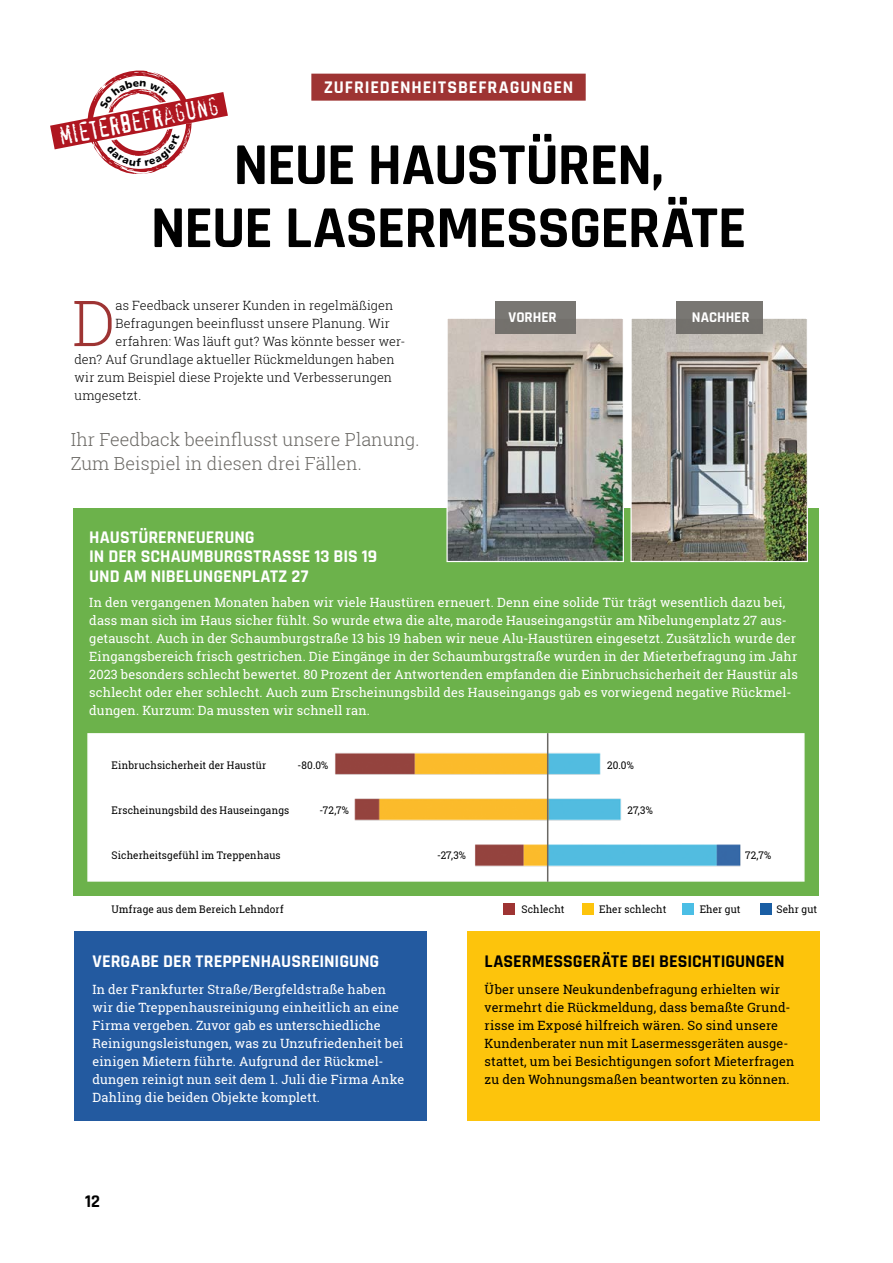
<style>
.page{position:relative;width:893px;height:1263px;background:#fff}
.page>*{position:absolute;margin:0;border:0;box-sizing:border-box;transform-origin:0 0}
.t1{font:300 63.45px "Roboto Slab";color:#9e3433}
.t2{font:700 60px/63px "Rajdhani";letter-spacing:-.02em;color:#000;text-align:center}
.t3{font:25.05px "Confidential";color:#fff}
.t4{font:700 18px/19.5px "Rajdhani";color:#fff}
.t5{font:300 18px/24px "Roboto Slab";color:#6a6864}
.t6{font:700 18px "Rajdhani";color:#000}
.t7{font:700 18px "Rajdhani";letter-spacing:.05em;color:#fff}
.t8{font:700 15px "Rajdhani";color:#fff}
.t9{font:12.75px/18px "Roboto Slab";letter-spacing:.01em;color:#fff}
.t10{font:12.75px/18px "Roboto Slab";letter-spacing:.01em;color:#000}
.t11{font:300 12.75px "Roboto Slab";letter-spacing:.01em;color:#000}
.t12{font:10.5px "Roboto Slab";letter-spacing:.015em;color:#000;scale:.95 1}
</style>
<div class="page">
<div style="left:311px;top:74px;width:275px;height:27px;background:#9e3433"></div>
<div style="left:467px;top:931px;width:353px;height:189px;background:#fdc40c"></div>
<div style="left:73px;top:508px;width:746px;height:387px;background:#6cb24b"></div>
<div style="left:74px;top:931px;width:353px;height:189px;background:#235aa0"></div>
<img style="left:448px;top:320px;width:174px;height:240px">
<div style="left:446px;top:318px;width:178px;height:244px;border:1px solid #fff"></div>
<img style="left:632px;top:320px;width:174px;height:240px">
<div style="left:630px;top:318px;width:178px;height:244px;border:1px solid #fff"></div>
<div style="left:495px;top:301px;width:81px;height:33px;background:#797773"></div>
<div style="left:676px;top:301px;width:86px;height:33px;background:#797773"></div>
<div style="left:503px;top:903px;width:12px;height:11px;background:#9e3433"></div>
<div style="left:582px;top:903px;width:12px;height:11px;background:#fdc40c"></div>
<div style="left:682px;top:903px;width:12px;height:11px;background:#4bbee5"></div>
<div style="left:760px;top:903px;width:11px;height:11px;background:#1a5ea4"></div>
<div style="left:87px;top:733px;width:718px;height:149px;background:#fff;border:2px solid #fff"></div>
<img style="left:335px;top:742px;width:266px;height:45px">
<img style="left:354px;top:791px;width:267px;height:32px">
<img style="left:475px;top:836px;width:266px;height:36px">
<hr style="left:547px;top:733px;width:1px;height:149px;background:#6a6864">
<svg style="left:50px;top:70px;width:178px;height:104px"></svg>
<h3 class="t7" style="left:324px;top:77px;width:251px">ZUFRIEDENHEITSBEFRAGUNGEN</h3>
<h3 class="t3" style="left:58px;top:126px;width:164px;rotate:-11deg">mieterbefragung</h3>
<h2 class="t2" style="left:151px;top:135px;width:597px">NEUE HAUSTÜREN,<br>NEUE LASERMESSGERÄTE</h2>
<h1 class="t1" style="left:72px;top:280px;width:45px">D</h1>
<p class="t11" style="left:116px;top:297px;width:279px">as Feedback unserer Kunden in regelmäßigen</p>
<p class="t11" style="left:116px;top:315px;width:276px">Befragungen beeinflusst unsere Planung. Wir</p>
<p class="t11" style="left:116px;top:333px;width:291px">erfahren: Was läuft gut? Was könnte besser wer-</p>
<p class="t11" style="left:74px;top:351px;width:322px">den? Auf Grundlage aktueller Rückmeldungen haben</p>
<p class="t11" style="left:74px;top:369px;width:319px">wir zum Beispiel diese Projekte und Verbesserungen</p>
<p class="t11" style="left:74px;top:387px;width:68px">umgesetzt.</p>
<h3 class="t5" style="left:71px;top:427px;width:350px">Ihr Feedback beeinflusst unsere Planung.<br>Zum Beispiel in diesen drei Fällen.</h3>
<p class="t8" style="left:508px;top:308px;width:50px">VORHER</p>
<p class="t8" style="left:692px;top:308px;width:59px">NACHHER</p>
<h3 class="t4" style="left:89px;top:528px;width:289px">HAUSTÜRERNEUERUNG<br>IN DER SCHAUMBURGSTRASSE 13 BIS 19<br>UND AM NIBELUNGENPLATZ 27</h3>
<p class="t9" style="left:89px;top:593px;width:710px">In den vergangenen Monaten haben wir viele Haustüren erneuert. Denn eine solide Tür trägt wesentlich dazu bei, dass man sich im Haus sicher fühlt. So wurde etwa die alte, marode Hauseingangstür am Nibelungenplatz 27 aus&shy;getauscht. Auch in der Schaumburgstraße 13 bis 19 haben wir neue Alu-Haustüren eingesetzt. Zusätzlich wurde der Eingangsbereich frisch gestrichen. Die Eingänge in der Schaumburgstraße wurden in der Mieterbefragung im Jahr 2023 besonders schlecht bewertet. 80 Prozent der Antwortenden empfanden die Einbruchsicherheit der Haustür als schlecht oder eher schlecht. Auch zum Erscheinungsbild des Hauseingangs gab es vorwiegend negative Rückmel&shy;dungen. Kurzum: Da mussten wir schnell ran.</p>
<p class="t12" style="left:112px;top:758px;width:164px">Einbruchsicherheit der Haustür</p>
<p class="t12" style="left:112px;top:803px;width:188px">Erscheinungsbild des Hauseingangs</p>
<p class="t12" style="left:112px;top:848px;width:179px">Sicherheitsgefühl im Treppenhaus</p>
<p class="t12" style="left:298px;top:758px;width:34px">-80.0%</p>
<p class="t12" style="left:319px;top:803px;width:33px">-72,7%</p>
<p class="t12" style="left:112px;top:902px;width:183px">Umfrage aus dem Bereich Lehndorf</p>
<h3 class="t4" style="left:96px;top:949px;width:206px">KLIMAWANDEL ZUSAMMEN?</h3>
<p class="t9" style="left:96px;top:980px;width:315px">Ja. Niederschläge fallen ungleichmäßiger, extreme Wetterereignisse wie Dürreperioden und Starkre&shy;gen nehmen zu Die Unwägbarkeiten des Klima&shy;wa dels, so BS E ergy, machen es umso wichtig r, die Wasserv sorgung möglichst widerstandsfähig aufzustellen – z m Beispiel durch zusätzliche Bezugsquellen.</p>
<h3 class="t4" style="left:92px;top:952px;width:288px">VERGABE DER TREPPENHAUSREINIGUNG</h3>
<p class="t9" style="left:92px;top:980px;width:313px">In der Frankfurter Straße/Bergfeldstraße haben wir die Treppenhausreinigung einheitlich an eine Firma vergeben. Zuvor gab es unterschiedliche Reinigungsleistungen, was zu Unzufriedenheit bei einigen Mietern führte. Aufgrund der Rückmel&shy;dungen reinigt nun seit dem 1. Juli die Firma Anke Dahling die beiden Objekte komplett.</p>
<p class="t12" style="left:437px;top:848px;width:32px">-27,3%</p>
<p class="t12" style="left:607px;top:758px;width:30px">20.0%</p>
<p class="t12" style="left:627px;top:803px;width:28px">27,3%</p>
<p class="t12" style="left:745px;top:848px;width:29px">72,7%</p>
<p class="t12" style="left:521px;top:902px;width:47px">Schlecht</p>
<p class="t12" style="left:599px;top:902px;width:72px">Eher schlecht</p>
<p class="t12" style="left:700px;top:902px;width:44px">Eher gut</p>
<p class="t12" style="left:776px;top:902px;width:44px">Sehr gut</p>
<h3 class="t6" style="left:485px;top:950px;width:302px">LASERMESSGERÄTE BEI BESICHTIGUNGEN</h3>
<p class="t10" style="left:485px;top:980px;width:311px">Über unsere Neukundenbefragung erhielten wir vermehrt die Rückmeldung, dass bemaßte Grund&shy;risse im Exposé hilfreich wären. So sind unsere Kundenberater nun mit Lasermessgeräten ausge&shy;stattet, um bei Besichtigungen sofort Mieterfragen zu den Wohnungsmaßen beantworten zu können.</p>
<h3 class="t6" style="left:85px;top:1191px;width:16px">12</h3>
</div>
